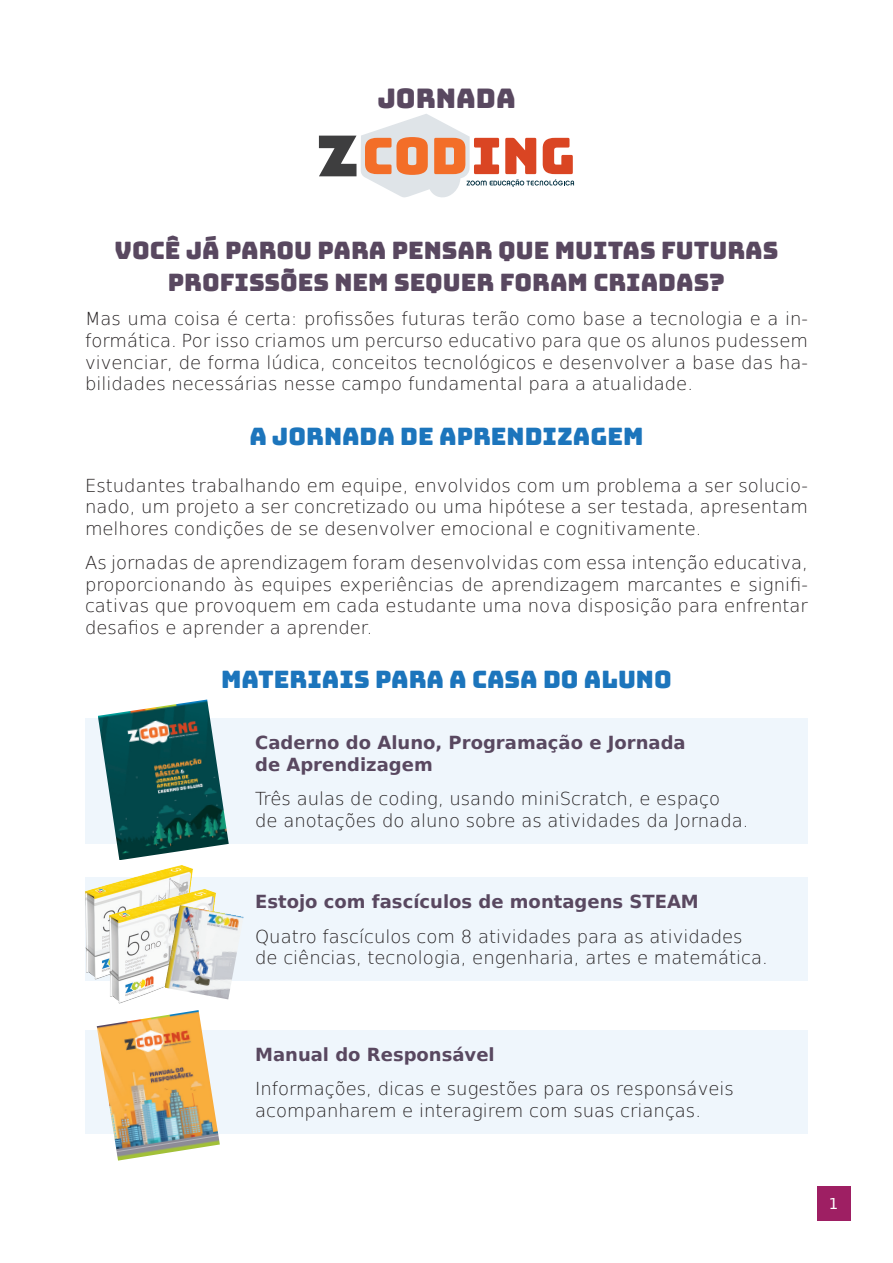
<style>
.page{position:relative;width:893px;height:1263px;background:#fff}
.page>*{position:absolute;margin:0;border:0;box-sizing:border-box;transform-origin:0 0}
.Titulo_1{font:27px "Bungee";color:#594860}
.Titulo_1-2{font:24px/32.4px "Bungee";color:#594860;text-align:center}
.Subtitulo{font:24px "Bungee";color:#1c75bc}
.texto{font:200 18px/21.6px "DejaVu Sans";color:#231f20;text-align:justify}
.texto_componente{font:200 18px/21.6px "DejaVu Sans";color:#231f20}
.componente{font:700 18px/21.6px "DejaVu Sans";color:#594860}
.t1{font:15px "DejaVu Sans";color:#fff}
</style>
<div class="page">
<div style="left:817px;top:1186px;width:33px;height:34px;background:#9e1f63"></div>
<svg style="left:319px;top:114px;width:255px;height:83px"></svg>
<div style="left:85px;top:719px;width:723px;height:125px;background:#eff6fc"></div>
<img style="left:98px;top:699px;width:131px;height:161px">
<div style="left:85px;top:877px;width:723px;height:104px;background:#eff6fc"></div>
<img style="left:85px;top:865px;width:108px;height:115px">
<img style="left:102px;top:886px;width:114px;height:118px">
<img style="left:165px;top:905px;width:79px;height:94px">
<div style="left:85px;top:1030px;width:723px;height:104px;background:#eff6fc"></div>
<img style="left:97px;top:1010px;width:123px;height:150px">
<p class="Titulo_1" style="left:377px;top:83px;width:140px">JORNADA</p>
<p class="Titulo_1-2" style="left:115px;top:234px;width:665px">VOCÊ JÁ PAROU PARA PENSAR QUE MUITAS FUTURAS<br>PROFISSÕES NEM SEQUER FORAM CRIADAS?</p>
<p class="texto" style="left:85px;top:307px;width:724px">Mas uma coisa é certa: profissões futuras terão como base a tecnologia e a in&shy;formática. Por isso criamos um percurso educativo para que os alunos pudessem vivenciar, de forma lúdica, conceitos tecnológicos e desenvolver a base das ha&shy;bilidades necessárias nesse campo fundamental para a atualidade.</p>
<p class="Subtitulo" style="left:249px;top:422px;width:396px">A JORNADA DE APRENDIZAGEM</p>
<p class="texto" style="left:85px;top:473px;width:724px">Estudantes trabalhando em equipe, envolvidos com um problema a ser solucio&shy;nado, um projeto a ser concretizado ou uma hipótese a ser testada, apresentam melhores condições de se desenvolver emocional e cognitivamente.</p>
<p class="texto" style="left:85px;top:551px;width:724px">As jornadas de aprendizagem foram desenvolvidas com essa intenção educativa, proporcionando às equipes experiências de aprendizagem marcantes e signifi&shy;cativas que provoquem em cada estudante uma nova disposição para enfrentar desafios e aprender a aprender.</p>
<p class="Subtitulo" style="left:221px;top:666px;width:452px">MATERIAIS PARA A CASA DO ALUNO</p>
<p class="componente" style="left:255px;top:732px;width:432px">Caderno do Aluno, Programação e Jornada de Aprendizagem</p>
<p class="texto_componente" style="left:255px;top:787px;width:495px">Três aulas de coding, usando miniScratch, e espaço<br>de anotações do aluno sobre as atividades da Jornada.</p>
<p class="componente" style="left:255px;top:890px;width:445px">Estojo com fascículos de montagens STEAM</p>
<p class="texto_componente" style="left:255px;top:924px;width:514px">Quatro fascículos com 8 atividades para as atividades de ciências, tecnologia, engenharia, artes e matemática.</p>
<p class="componente" style="left:255px;top:1043px;width:241px">Manual do Responsável</p>
<p class="texto_componente" style="left:255px;top:1077px;width:480px">Informações, dicas e sugestões para os responsáveis acompanharem e interagirem com suas crianças.</p>
<p class="t1" style="left:829px;top:1191px;width:11px">1</p>
</div>
